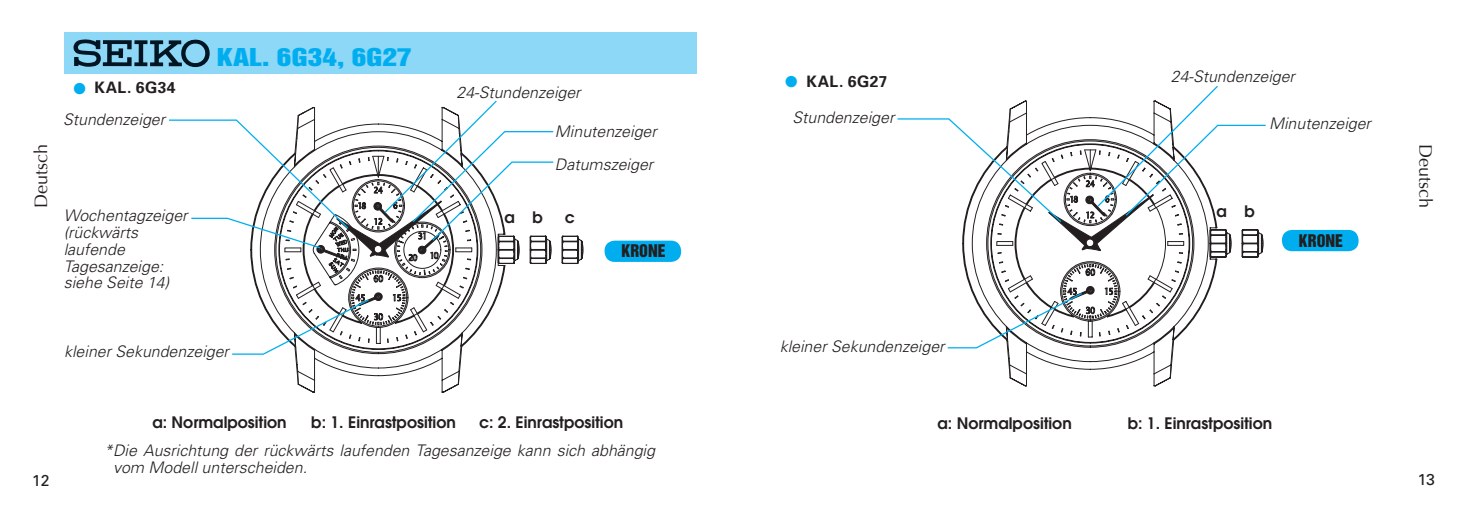
<style>
.page{position:relative;width:1467px;height:511px;background:#fff}
.page>*{position:absolute;margin:0;border:0;box-sizing:border-box;transform-origin:0 0}
.t1{font:22.5px "Helvetica Inserat";color:#00aeef;scale:1.3 1}
.t2{font:18px "Optima";color:#231f20}
.t3{font:italic 300 15.97px/16.7px "Univers";color:#231f20}
.t4{font:15.97px "Helvetica Inserat";color:#231f20}
.t5{font:600 15.75px "Avant Garde";color:#231f20}
.t6{font:700 15.75px "Univers";letter-spacing:.025em;color:#231f20}
.t7{font:15.75px "Univers";color:#231f20}
.s1{color:#00aeef}
</style>
<div class="page">
<svg style="left:295px;top:355px;width:167px;height:37px"></svg>
<div style="left:64px;top:32px;width:632px;height:41px;background:#8dd7f7"></div>
<svg style="left:74px;top:39px;width:136px;height:28px"></svg>
<div style="left:605px;top:240px;width:76px;height:22px;background:#00aeef;border-radius:10px"></div>
<svg style="left:1007px;top:349px;width:167px;height:37px"></svg>
<svg style="left:897px;top:85px;width:369px;height:264px"></svg>
<div style="left:1282px;top:230px;width:77px;height:21px;background:#00aeef;border-radius:10px"></div>
<svg style="left:169px;top:100px;width:415px;height:255px"></svg>
<p class="t6" style="left:73px;top:78px;width:104px"><span class="s1">●</span> KAL. 6G34</p>
<p class="t3" style="left:63px;top:111px;width:103px">Stundenzeiger</p>
<h1 class="t1" style="left:217px;top:44px;width:152px">KAL. 6G34, 6G27</h1>
<p class="t3" style="left:457px;top:84px;width:126px">24-Stundenzeiger</p>
<p class="t3" style="left:555px;top:123px;width:103px">Minutenzeiger</p>
<p class="t6" style="left:785px;top:72px;width:104px"><span class="s1">●</span> KAL. 6G27</p>
<p class="t3" style="left:792px;top:109px;width:103px">Stundenzeiger</p>
<p class="t3" style="left:1171px;top:68px;width:126px">24-Stundenzeiger</p>
<p class="t3" style="left:1269px;top:115px;width:103px">Minutenzeiger</p>
<p class="t2" style="left:31px;top:207px;width:65px;rotate:-90deg">Deutsch</p>
<p class="t2" style="left:1436px;top:144px;width:65px;rotate:90deg">Deutsch</p>
<p class="t3" style="left:555px;top:155px;width:100px">Datumszeiger</p>
<p class="t5" style="left:1216px;top:201px;width:40px">a b</p>
<p class="t3" style="left:64px;top:207px;width:125px">Wochentagzeiger (rückwärts laufende<br>Tagesanzeige: siehe Seite 14)</p>
<p class="t5" style="left:504px;top:207px;width:40px">a b</p>
<p class="t5" style="left:565px;top:207px;width:12px">c</p>
<p class="t4" style="left:1299px;top:231px;width:46px">KRONE</p>
<p class="t4" style="left:622px;top:241px;width:46px">KRONE</p>
<p class="t3" style="left:64px;top:343px;width:166px">kleiner Sekundenzeiger</p>
<p class="t5" style="left:152px;top:411px;width:136px">a: Normalposition</p>
<p class="t5" style="left:311px;top:411px;width:146px">b: 1. Einrastposition</p>
<p class="t5" style="left:479px;top:411px;width:146px">c: 2. Einrastposition</p>
<p class="t3" style="left:780px;top:337px;width:166px">kleiner Sekundenzeiger</p>
<p class="t5" style="left:938px;top:412px;width:136px">a: Normalposition</p>
<p class="t5" style="left:1128px;top:412px;width:146px">b: 1. Einrastposition</p>
<p class="t3" style="left:113px;top:442px;width:543px;text-indent:-9px">*Die Ausrichtung der rückwärts laufenden Tagesanzeige kann sich abhängig vom Modell unterscheiden.</p>
<p class="t7" style="left:32px;top:471px;width:19px">12</p>
<p class="t7" style="left:1418px;top:470px;width:19px">13</p>
</div>
